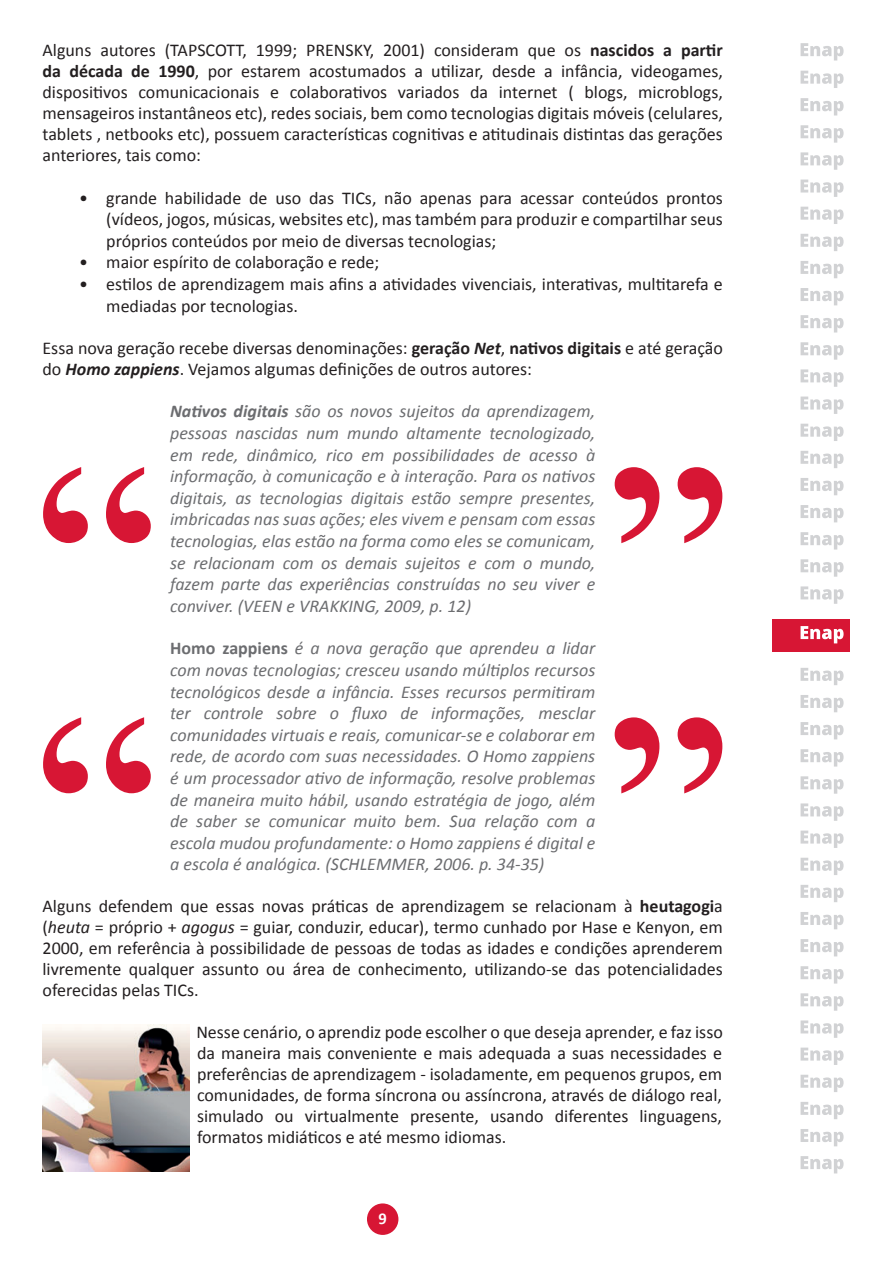
<style>
.page{position:relative;width:893px;height:1263px;background:#fff}
.page>*{position:absolute;margin:0;border:0;box-sizing:border-box;transform-origin:0 0}
.t1{font:18px/21px "Calibri";color:#231f20;text-align:justify}
.t2{font:italic 18px/21.6px "Calibri";color:#6c6d70;text-align:justify}
.t3{font:700 16.5px "Calibri";color:#fff}
.s1{font-weight:700}
.s2{font-weight:700;font-style:italic}
.s3{font-weight:700;font-style:normal}
.s4{font-style:italic}
</style>
<div class="page">
<div style="left:367px;top:1203px;width:31px;height:32px;background:#d71634;border-radius:50%"></div>
<div style="left:772px;top:619px;width:77px;height:32px;background:#d71634"></div>
<svg style="left:801px;top:626px;width:43px;height:17px"></svg>
<svg style="left:801px;top:98px;width:43px;height:17px"></svg>
<svg style="left:801px;top:125px;width:43px;height:18px"></svg>
<svg style="left:801px;top:152px;width:43px;height:18px"></svg>
<svg style="left:801px;top:180px;width:43px;height:17px"></svg>
<svg style="left:801px;top:207px;width:43px;height:17px"></svg>
<svg style="left:801px;top:234px;width:43px;height:17px"></svg>
<svg style="left:801px;top:261px;width:43px;height:17px"></svg>
<svg style="left:801px;top:288px;width:43px;height:17px"></svg>
<svg style="left:801px;top:315px;width:43px;height:17px"></svg>
<svg style="left:801px;top:342px;width:43px;height:18px"></svg>
<svg style="left:801px;top:369px;width:43px;height:18px"></svg>
<svg style="left:801px;top:397px;width:43px;height:17px"></svg>
<svg style="left:801px;top:424px;width:43px;height:17px"></svg>
<svg style="left:801px;top:451px;width:43px;height:17px"></svg>
<svg style="left:801px;top:478px;width:43px;height:17px"></svg>
<svg style="left:801px;top:505px;width:43px;height:17px"></svg>
<svg style="left:801px;top:532px;width:43px;height:17px"></svg>
<svg style="left:801px;top:559px;width:43px;height:18px"></svg>
<svg style="left:801px;top:586px;width:43px;height:18px"></svg>
<svg style="left:801px;top:668px;width:43px;height:17px"></svg>
<svg style="left:801px;top:695px;width:43px;height:17px"></svg>
<svg style="left:801px;top:722px;width:43px;height:17px"></svg>
<svg style="left:801px;top:749px;width:43px;height:17px"></svg>
<svg style="left:801px;top:776px;width:43px;height:18px"></svg>
<svg style="left:801px;top:803px;width:43px;height:18px"></svg>
<svg style="left:801px;top:830px;width:43px;height:18px"></svg>
<svg style="left:801px;top:858px;width:43px;height:17px"></svg>
<svg style="left:801px;top:885px;width:43px;height:17px"></svg>
<svg style="left:801px;top:912px;width:43px;height:17px"></svg>
<svg style="left:801px;top:939px;width:43px;height:17px"></svg>
<svg style="left:801px;top:966px;width:43px;height:17px"></svg>
<svg style="left:801px;top:993px;width:43px;height:18px"></svg>
<svg style="left:801px;top:1020px;width:43px;height:18px"></svg>
<svg style="left:801px;top:1047px;width:43px;height:18px"></svg>
<svg style="left:801px;top:1075px;width:43px;height:17px"></svg>
<svg style="left:801px;top:1102px;width:43px;height:17px"></svg>
<svg style="left:801px;top:1129px;width:43px;height:17px"></svg>
<svg style="left:801px;top:1156px;width:43px;height:17px"></svg>
<svg style="left:801px;top:71px;width:43px;height:17px"></svg>
<svg style="left:801px;top:43px;width:43px;height:18px"></svg>
<img style="left:43px;top:1024px;width:147px;height:147px">
<svg style="left:106px;top:467px;width:45px;height:76px"></svg>
<svg style="left:43px;top:467px;width:45px;height:76px"></svg>
<svg style="left:615px;top:467px;width:44px;height:76px"></svg>
<svg style="left:678px;top:467px;width:44px;height:76px"></svg>
<svg style="left:106px;top:717px;width:45px;height:76px"></svg>
<svg style="left:43px;top:717px;width:45px;height:76px"></svg>
<svg style="left:615px;top:717px;width:44px;height:76px"></svg>
<svg style="left:678px;top:717px;width:44px;height:76px"></svg>
<p class="t1" style="left:43px;top:40px;width:682px">Alguns autores (TAPSCOTT, 1999; PRENSKY, 2001) consideram que os <span class="s1">nascidos a partir da década de 1990</span>, por estarem acostumados a utilizar, desde a infância, videogames, dispositivos comunicacionais e colaborativos variados da internet ( blogs, microblogs, mensageiros instantâneos etc), redes sociais, bem como tecnologias digitais móveis (celulares, tablets , netbooks etc), possuem características cognitivas e atitudinais distintas das gerações anteriores, tais como:</p>
<p class="t1" style="left:106px;top:187px;width:618px;line-height:21.6px;text-indent:-27px">• grande habilidade de uso das TICs, não apenas para acessar conteúdos prontos (vídeos, jogos, músicas, websites etc), mas também para produzir e compartilhar seus próprios conteúdos por meio de diversas tecnologias;</p>
<p class="t1" style="left:79px;top:252px;width:301px">• maior espírito de colaboração e rede;</p>
<p class="t1" style="left:106px;top:273px;width:618px;line-height:21.6px;text-indent:-27px">• estilos de aprendizagem mais afins a atividades vivenciais, interativas, multitarefa e mediadas por tecnologias.</p>
<p class="t1" style="left:43px;top:337px;width:682px">Essa nova geração recebe diversas denominações: <span class="s1">geração</span> <span class="s2">Net</span>, <span class="s1">nativos digitais</span> e até geração do <span class="s2">Homo zappiens</span>. Vejamos algumas definições de outros autores:</p>
<p class="t2" style="left:170px;top:400px;width:427px"><span class="s1">Nativos digitais</span> são os novos sujeitos da aprendizagem, pessoas nascidas num mundo altamente tecnologizado, em rede, dinâmico, rico em possibilidades de acesso à informação, à comunicação e à interação. Para os nativos digitais, as tecnologias digitais estão sempre presentes, imbricadas nas suas ações; eles vivem e pensam com essas tecnologias, elas estão na forma como eles se comunicam, se relacionam com os demais sujeitos e com o mundo, fazem parte das experiências construídas no seu viver e conviver. (VEEN e VRAKKING, 2009, p. 12)</p>
<p class="t2" style="left:170px;top:637px;width:427px"><span class="s3">Homo zappiens</span> é a nova geração que aprendeu a lidar com novas tecnologias; cresceu usando múltiplos recursos tecnológicos desde a infância. Esses recursos permitiram ter controle sobre o fluxo de informações, mesclar comunidades virtuais e reais, comunicar-se e colaborar em rede, de acordo com suas necessidades. O Homo zappiens é um processador ativo de informação, resolve problemas de maneira muito hábil, usando estratégia de jogo, além de saber se comunicar muito bem. Sua relação com a escola mudou profundamente: o Homo zappiens é digital e a escola é analógica. (SCHLEMMER, 2006. p. 34-35)</p>
<p class="t1" style="left:43px;top:896px;width:682px">Alguns defendem que essas novas práticas de aprendizagem se relacionam à <span class="s1">heutagogi</span>a (<span class="s4">heuta</span> = próprio + <span class="s4">agogus</span> = guiar, conduzir, educar), termo cunhado por Hase e Kenyon, em 2000, em referência à possibilidade de pessoas de todas as idades e condições aprenderem livremente qualquer assunto ou área de conhecimento, utilizando-se das potencialidades oferecidas pelas TICs.</p>
<p class="t1" style="left:196px;top:1022px;width:528px">Nesse cenário, o aprendiz pode escolher o que deseja aprender, e faz isso da maneira mais conveniente e mais adequada a suas necessidades e preferências de aprendizagem - isoladamente, em pequenos grupos, em comunidades, de forma síncrona ou assíncrona, através de diálogo real, simulado ou virtualmente presente, usando diferentes linguagens, formatos midiáticos e até mesmo idiomas.</p>
<p class="t3" style="left:378px;top:1208px;width:10px">9</p>
</div>
